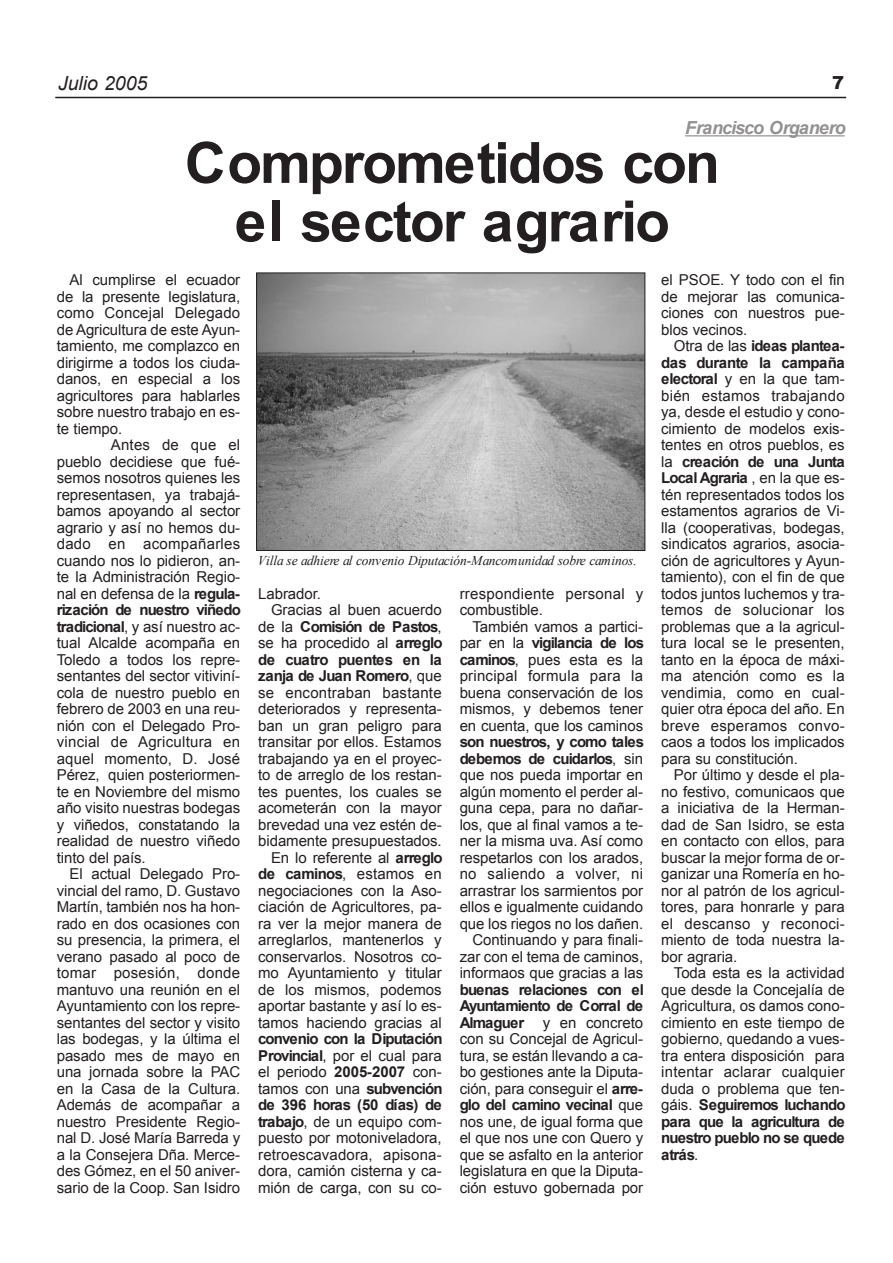
<style>
.page{position:relative;width:893px;height:1263px;background:#fff}
.page>*{position:absolute;margin:0;border:0;box-sizing:border-box;transform-origin:0 0}
.t1{font:700 57px/58.5px "Arial";letter-spacing:-.035em;color:#231f20;text-align:center}
.t2{font:italic 19.5px "Arial";color:#231f20}
.t3{font:italic 700 18px "Arial";letter-spacing:-.055em;color:#939191}
.t4{font:900 18px "Arial";color:#231f20}
.t5{font:15px/16.5px "Arial";letter-spacing:-.005em;color:#231f20;text-align:justify}
.t6{font:700 15px "Arial";letter-spacing:-.05em;color:#231f20}
.t7{font:15px/16.5px "Arial";letter-spacing:.015em;color:#231f20}
.t8{font:italic 13.5px "Times New Roman";letter-spacing:-.01em;color:#231f20}
.s1{font-weight:700}
.s2{font-weight:400}
</style>
<div class="page">
<hr style="left:55px;top:97px;width:791px;height:1px;background:#231f20">
<img style="left:258px;top:274px;width:385px;height:275px">
<div style="left:256px;top:272px;width:389px;height:279px;border:1px solid #231f20"></div>
<hr style="left:685px;top:135px;width:160px;height:1px;background:#939191">
<h2 class="t2" style="left:58px;top:72px;width:91px">Julio 2005</h2>
<p class="t4" style="left:832px;top:69px;width:14px">7</p>
<p class="t3" style="left:685px;top:118px;width:162px">Francisco Organero</p>
<h1 class="t1" style="left:185px;top:134px;width:537px">Comprometidos con el sector agrario</h1>
<p class="t5" style="left:57px;top:272px;width:185px;text-indent:13px">Al cumplirse el ecuador de la presente legislatura, como Concejal Delegado de Agricultura de este Ayun&shy;tamiento, me complazco en dirigirme a todos los ciuda&shy;danos, en especial a los agricultores para hablarles sobre nuestro trabajo en es&shy;te tiempo.</p>
<p class="t5" style="left:57px;top:437px;width:186px;text-indent:54px">Antes de que el pueblo decidiese que fué&shy;semos nosotros quienes les representasen, ya trabajá&shy;bamos apoyando al sector agrario y así no hemos du&shy;dado en acompañarles cuando nos lo pidieron, an&shy;te la Administración Regio&shy;nal en defensa de la <span class="s1">regula&shy;rización de nuestro viñedo tradicional</span>, y así nuestro ac&shy;tual Alcalde acompaña en Toledo a todos los repre&shy;sentantes del sector vitiviní&shy;cola de nuestro pueblo en febrero de 2003 en una reu&shy;nión con el Delegado Pro&shy;vincial de Agricultura en aquel momento, D. José Pérez, quien posteriormen&shy;te en Noviembre del mismo año visito nuestras bodegas y viñedos, constatando la realidad de nuestro viñedo tinto del país.</p>
<p class="t5" style="left:57px;top:866px;width:185px;text-indent:13px">El actual Delegado Pro&shy;vincial del ramo, D. Gustavo Martín, también nos ha hon&shy;rado en dos ocasiones con su presencia, la primera, el verano pasado al poco de tomar posesión, donde mantuvo una reunión en el Ayuntamiento con los repre&shy;sentantes del sector y visito las bodegas, y la última el pasado mes de mayo en una jornada sobre la PAC en la Casa de la Cultura.<br>Además de acompañar a nuestro Presidente Regio&shy;nal D. José María Barreda y a la Consejera Dña. Merce&shy;des Gómez, en el 50 aniver&shy;sario de la Coop. San Isidro</p>
<p class="t8" style="left:258px;top:553px;width:381px">Villa se adhiere al convenio Diputación-Mancomunidad sobre caminos.</p>
<p class="t5" style="left:258px;top:585px;width:64px">Labrador.</p>
<p class="t5" style="left:271px;top:602px;width:172px">Gracias al buen acuerdo</p>
<p class="t6" style="left:258px;top:618px;width:185px"><span class="s2">de la</span> Comisión de Pastos<span class="s2">,</span></p>
<p class="t5" style="left:258px;top:635px;width:186px">se ha procedido al <span class="s1">arreglo</span></p>
<p class="t6" style="left:258px;top:651px;width:185px">de cuatro puentes en la</p>
<p class="t6" style="left:258px;top:667px;width:185px">zanja de Juan Romero<span class="s2">, que</span></p>
<p class="t7" style="left:258px;top:684px;width:185px">se encontraban bastante</p>
<p class="t5" style="left:258px;top:701px;width:185px">deteriorados y representa-</p>
<p class="t5" style="left:258px;top:717px;width:185px">ban un gran peligro para</p>
<p class="t5" style="left:258px;top:734px;width:185px">transitar por ellos. Estamos</p>
<p class="t5" style="left:258px;top:750px;width:185px">trabajando ya en el proyec-</p>
<p class="t5" style="left:258px;top:767px;width:185px">to de arreglo de los restan-</p>
<p class="t5" style="left:258px;top:783px;width:185px">tes puentes, los cuales se</p>
<p class="t5" style="left:258px;top:800px;width:185px">acometerán con la mayor</p>
<p class="t5" style="left:258px;top:816px;width:185px">brevedad una vez estén de-</p>
<p class="t5" style="left:258px;top:833px;width:185px">bidamente presupuestados.</p>
<p class="t5" style="left:271px;top:849px;width:173px">En lo referente al <span class="s1">arreglo</span></p>
<p class="t5" style="left:258px;top:866px;width:185px"><span class="s1">de caminos</span>, estamos en</p>
<p class="t5" style="left:258px;top:882px;width:185px">negociaciones con la Aso-</p>
<p class="t5" style="left:258px;top:899px;width:185px">ciación de Agricultores, pa-</p>
<p class="t5" style="left:258px;top:915px;width:185px">ra ver la mejor manera de</p>
<p class="t5" style="left:258px;top:932px;width:185px">arreglarlos, mantenerlos y</p>
<p class="t5" style="left:258px;top:948px;width:185px">conservarlos. Nosotros co-</p>
<p class="t5" style="left:258px;top:965px;width:185px">mo Ayuntamiento y titular</p>
<p class="t5" style="left:258px;top:981px;width:185px">de los mismos, podemos</p>
<p class="t5" style="left:258px;top:998px;width:185px">aportar bastante y así lo es-</p>
<p class="t5" style="left:258px;top:1014px;width:185px">tamos haciendo gracias al</p>
<p class="t5" style="left:258px;top:1031px;width:186px"><span class="s1">convenio con la Diputación Provincial</span>, por el cual para el periodo <span class="s1">2005-2007</span> con&shy;tamos con una <span class="s1">subvención de 396 horas (50 días) de trabajo</span>, de un equipo com&shy;puesto por motoniveladora, retroescavadora, apisona&shy;dora, camión cisterna y ca&shy;mión de carga, con su co-</p>
<p class="t7" style="left:460px;top:585px;width:185px">rrespondiente personal y combustible.</p>
<p class="t5" style="left:460px;top:618px;width:186px;text-indent:13px">También vamos a partici&shy;par en la <span class="s1">vigilancia de los caminos</span>, pues esta es la principal formula para la buena conservación de los mismos, y debemos tener en cuenta, que los caminos</p>
<p class="t5" style="left:460px;top:734px;width:186px;text-align:right"><span class="s1">son nuestros, y como tales debemos de cuidarlos</span>, sin que nos pueda importar en algún momento el perder al&shy;guna cepa, para no dañar&shy;los, que al final vamos a te&shy;ner la misma uva. Así como respetarlos con los arados, no saliendo a volver, ni arrastrar los sarmientos por ellos e igualmente cuidando que los riegos no los dañen.<br>Continuando y para finali&shy;zar con el tema de caminos, informaos que gracias a las</p>
<p class="t5" style="left:460px;top:981px;width:186px"><span class="s1">buenas relaciones con el Ayuntamiento de Corral de Almaguer</span> y en concreto con su Concejal de Agricul&shy;tura, se están llevando a ca&shy;bo gestiones ante la Diputa&shy;ción, para conseguir el <span class="s1">arre&shy;glo del camino vecinal</span> que nos une, de igual forma que el que nos une con Quero y que se asfalto en la anterior legislatura en que la Diputa&shy;ción estuvo gobernada por</p>
<p class="t5" style="left:661px;top:272px;width:185px">el PSOE. Y todo con el fin de mejorar las comunica&shy;ciones con nuestros pue&shy;blos vecinos.</p>
<p class="t5" style="left:661px;top:338px;width:185px;text-indent:13px">Otra de las <span class="s1">ideas plantea&shy;das durante la campaña electoral</span> y en la que tam&shy;bién estamos trabajando ya, desde el estudio y cono&shy;cimiento de modelos exis&shy;tentes en otros pueblos, es la <span class="s1">creación de una Junta Local Agraria</span> , en la que es&shy;tén representados todos los estamentos agrarios de Vi&shy;lla (cooperativas, bodegas, sindicatos agrarios, asocia&shy;ción de agricultores y Ayun&shy;tamiento), con el fin de que todos juntos luchemos y tra&shy;temos de solucionar los problemas que a la agricul&shy;tura local se le presenten, tanto en la época de máxi&shy;ma atención como es la vendimia, como en cual&shy;quier otra época del año. En breve esperamos convo&shy;caos a todos los implicados para su constitución.</p>
<p class="t5" style="left:661px;top:767px;width:185px;text-indent:13px">Por último y desde el pla&shy;no festivo, comunicaos que a iniciativa de la Herman&shy;dad de San Isidro, se esta en contacto con ellos, para buscar la mejor forma de or&shy;ganizar una Romería en ho&shy;nor al patrón de los agricul&shy;tores, para honrarle y para el descanso y reconoci&shy;miento de toda nuestra la&shy;bor agraria.</p>
<p class="t5" style="left:661px;top:965px;width:186px;text-indent:13px">Toda esta es la actividad que desde la Concejalía de Agricultura, os damos cono&shy;cimiento en este tiempo de gobierno, quedando a vues&shy;tra entera disposición para intentar aclarar cualquier duda o problema que ten&shy;gáis. <span class="s1">Seguiremos luchando para que la agricultura de nuestro pueblo no se quede atrás</span>.</p>
</div>
